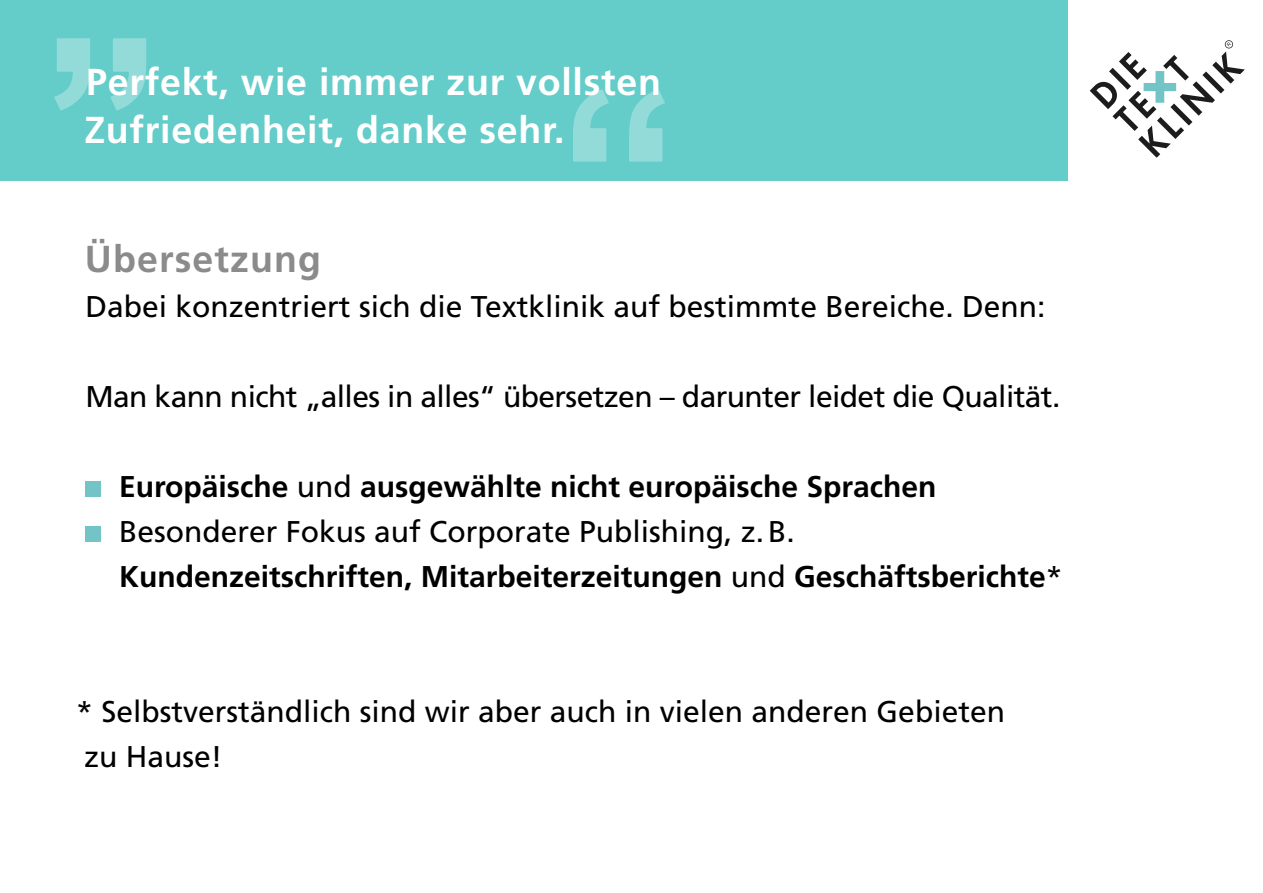
<style>
.page{position:relative;width:1263px;height:893px;background:#fff}
.page>*{position:absolute;margin:0;border:0;box-sizing:border-box;transform-origin:0 0}
.t1{font:700 37.5px/48px "Frutiger";letter-spacing:.02em;color:#fff}
.t2{font:700 37.5px "Frutiger";letter-spacing:.03em;color:#8b8b8b}
.t3{font:700 30px/45px "Frutiger";color:#000}
.t4{font:30px/45px "Frutiger";color:#000}
.t5{font:30px "Frutiger";letter-spacing:-.02em;color:#000}
.s1{font-weight:400}
</style>
<div class="page">
<div style="left:0;top:0;width:1067px;height:181px;background:#64ccc9"></div>
<div style="left:85px;top:481px;width:16px;height:16px;background:#73c4c7"></div>
<div style="left:85px;top:526px;width:16px;height:16px;background:#73c4c7"></div>
<svg style="left:1090px;top:40px;width:155px;height:117px"></svg>
<svg style="left:54px;top:38px;width:92px;height:73px"></svg>
<svg style="left:573px;top:89px;width:92px;height:73px"></svg>
<p class="t1" style="left:84px;top:58px;width:578px">Perfekt, wie immer zur vollsten<br>Zufriedenheit, danke sehr.</p>
<p class="t2" style="left:85px;top:236px;width:238px">Übersetzung</p>
<p class="t4" style="left:86px;top:283px;width:961px">Dabei konzentriert sich die Textklinik auf bestimmte Bereiche. Denn:</p>
<p class="t5" style="left:85px;top:378px;width:976px">Man kann nicht „alles in alles“ übersetzen – darunter leidet die Qualität.</p>
<p class="t3" style="left:119px;top:463px;width:945px">Europäische <span class="s1">und</span> ausgewählte nicht europäische Sprachen<br><span class="s1">Besonderer Fokus auf Corporate Publishing, z.B.<br></span>Kundenzeitschriften, Mitarbeiterzeitungen <span class="s1">und</span> Geschäftsberichte<span class="s1">*</span></p>
<p class="t4" style="left:76px;top:688px;width:930px">* Selbstverständlich sind wir aber auch in vielen anderen Gebieten zu Hause!</p>
</div>
